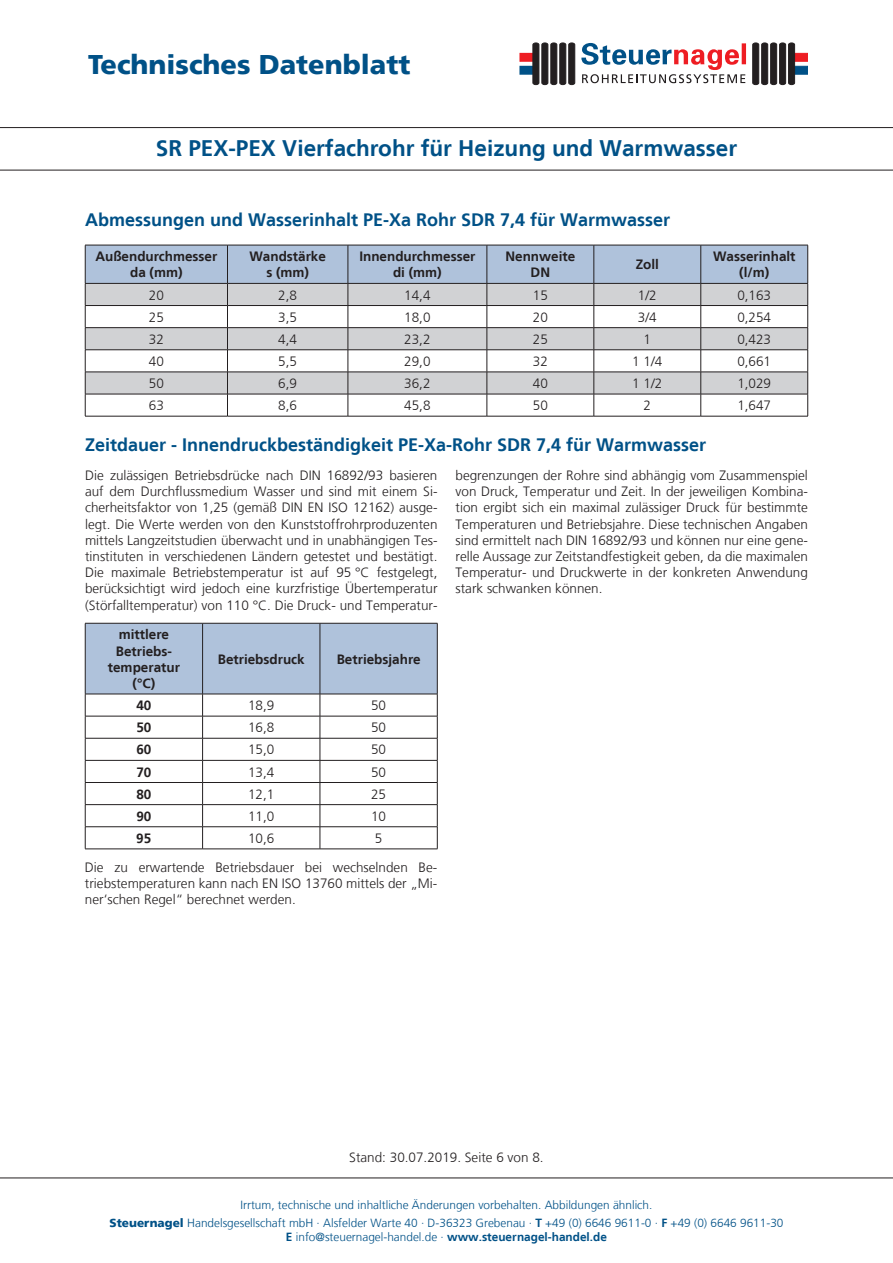
<style>
.page{position:relative;width:893px;height:1263px;background:#fff}
.page>*{position:absolute;margin:0;border:0;box-sizing:border-box;transform-origin:0 0}
.t1{font:900 27px "Frutiger LT";color:#005187}
.t2{font:700 22.5px "Frutiger LT";color:#005187}
.t3{font:700 18px "Frutiger LT";color:#005187}
.t4{font:300 13.5px/16.2px "Frutiger LT";color:#231f20;text-align:justify}
.t5{font:700 13.5px/16.2px "Frutiger LT";color:#231f20;text-align:center}
.t6{font:300 11.85px/18.5px "Frutiger LT";color:#005187;text-align:center}
.s1{font-weight:900}
.s2{font-weight:700}
</style>
<div class="page">
<svg style="left:0;top:1178px;width:893px;height:1px"></svg>
<div style="left:520px;top:66px;width:15px;height:8px;background:#005187"></div>
<div style="left:520px;top:66px;width:16px;height:9px;border:1px solid #005187"></div>
<div style="left:520px;top:53px;width:15px;height:8px;background:#ee1d23"></div>
<div style="left:520px;top:53px;width:16px;height:9px;border:1px solid #ee1d23"></div>
<svg style="left:532px;top:43px;width:214px;height:42px"></svg>
<div style="left:792px;top:66px;width:16px;height:9px;background:#005187;border:1px solid #005187"></div>
<div style="left:792px;top:53px;width:16px;height:9px;background:#ee1d23;border:1px solid #ee1d23"></div>
<svg style="left:752px;top:43px;width:43px;height:42px;background:#4d4a4b"></svg>
<svg style="left:0;top:127px;width:893px;height:43px"></svg>
<svg style="left:85px;top:623px;width:353px;height:226px"></svg>
<hr style="left:85px;top:849px;width:118px;height:1px;background:#231f20">
<hr style="left:203px;top:849px;width:117px;height:1px;background:#231f20">
<hr style="left:320px;top:849px;width:117px;height:1px;background:#231f20">
<hr style="left:203px;top:694px;width:117px;height:1px;background:#231f20">
<svg style="left:85px;top:245px;width:723px;height:171px"></svg>
<hr style="left:85px;top:416px;width:142px;height:1px;background:#231f20">
<hr style="left:227px;top:416px;width:121px;height:1px;background:#231f20">
<hr style="left:348px;top:416px;width:139px;height:1px;background:#231f20">
<hr style="left:487px;top:416px;width:107px;height:1px;background:#231f20">
<hr style="left:594px;top:416px;width:107px;height:1px;background:#231f20">
<hr style="left:701px;top:416px;width:107px;height:1px;background:#231f20">
<h1 class="t1" style="left:88px;top:48px;width:324px">Technisches Datenblatt</h1>
<h2 class="t2" style="left:156px;top:135px;width:583px">SR PEX-PEX Vierfachrohr für Heizung und Warmwasser</h2>
<h3 class="t3" style="left:85px;top:209px;width:587px">Abmessungen und Wasserinhalt PE-Xa Rohr SDR 7,4 für Warmwasser</h3>
<p class="t5" style="left:95px;top:248px;width:123px">Außendurchmesser da (mm)</p>
<p class="t5" style="left:249px;top:248px;width:78px">Wandstärke s (mm)</p>
<p class="t5" style="left:359px;top:248px;width:118px">Innendurchmesser di (mm)</p>
<p class="t5" style="left:505px;top:248px;width:71px">Nennweite<br>DN</p>
<p class="t5" style="left:636px;top:257px;width:25px">Zoll</p>
<p class="t5" style="left:713px;top:248px;width:84px">Wasserinhalt (l/m)</p>
<p class="t4" style="left:149px;top:287px;width:17px">20</p>
<p class="t4" style="left:278px;top:287px;width:20px">2,8</p>
<p class="t4" style="left:404px;top:287px;width:28px">14,4</p>
<p class="t4" style="left:533px;top:287px;width:17px">15</p>
<p class="t4" style="left:638px;top:287px;width:20px">1/2</p>
<p class="t4" style="left:737px;top:287px;width:35px">0,163</p>
<p class="t4" style="left:149px;top:309px;width:17px">25</p>
<p class="t4" style="left:278px;top:309px;width:20px">3,5</p>
<p class="t4" style="left:404px;top:309px;width:28px">18,0</p>
<p class="t4" style="left:533px;top:309px;width:17px">20</p>
<p class="t4" style="left:638px;top:309px;width:20px">3/4</p>
<p class="t4" style="left:737px;top:309px;width:35px">0,254</p>
<p class="t4" style="left:149px;top:331px;width:17px">32</p>
<p class="t4" style="left:278px;top:331px;width:20px">4,4</p>
<p class="t4" style="left:404px;top:331px;width:28px">23,2</p>
<p class="t4" style="left:533px;top:331px;width:17px">25</p>
<p class="t4" style="left:644px;top:331px;width:9px">1</p>
<p class="t4" style="left:737px;top:331px;width:35px">0,423</p>
<p class="t4" style="left:149px;top:353px;width:17px">40</p>
<p class="t4" style="left:278px;top:353px;width:20px">5,5</p>
<p class="t4" style="left:404px;top:353px;width:28px">29,0</p>
<p class="t4" style="left:533px;top:353px;width:17px">32</p>
<p class="t4" style="left:632px;top:353px;width:32px">1 1/4</p>
<p class="t4" style="left:737px;top:353px;width:35px">0,661</p>
<p class="t4" style="left:149px;top:375px;width:17px">50</p>
<p class="t4" style="left:278px;top:375px;width:20px">6,9</p>
<p class="t4" style="left:404px;top:375px;width:28px">36,2</p>
<p class="t4" style="left:533px;top:375px;width:17px">40</p>
<p class="t4" style="left:632px;top:375px;width:32px">1 1/2</p>
<p class="t4" style="left:737px;top:375px;width:35px">1,029</p>
<p class="t4" style="left:149px;top:398px;width:17px">63</p>
<p class="t4" style="left:278px;top:398px;width:20px">8,6</p>
<p class="t4" style="left:404px;top:398px;width:28px">45,8</p>
<p class="t4" style="left:533px;top:398px;width:17px">50</p>
<p class="t4" style="left:644px;top:398px;width:9px">2</p>
<p class="t4" style="left:737px;top:398px;width:35px">1,647</p>
<h3 class="t3" style="left:85px;top:434px;width:623px">Zeitdauer - Innendruckbeständigkeit PE-Xa-Rohr SDR 7,4 für Warmwasser</h3>
<p class="t4" style="left:85px;top:467px;width:354px">Die zulässigen Betriebsdrücke nach DIN 16892/93 basieren auf dem Durchflussmedium Wasser und sind mit einem Si&shy;cherheitsfaktor von 1,25 (gemäß DIN EN ISO 12162) ausge&shy;legt. Die Werte werden von den Kunststoffrohrproduzenten mittels Langzeitstudien überwacht und in unabhängigen Tes&shy;tinstituten in verschiedenen Ländern getestet und bestätigt.<br>Die maximale Betriebstemperatur ist auf 95 °C festgelegt, berücksichtigt wird jedoch eine kurzfristige Übertemperatur (Störfalltemperatur) von 110 °C. Die Druck- und Temperatur-</p>
<p class="t4" style="left:455px;top:467px;width:354px">begrenzungen der Rohre sind abhängig vom Zusammenspiel von Druck, Temperatur und Zeit. In der jeweiligen Kombina&shy;tion ergibt sich ein maximal zulässiger Druck für bestimmte Temperaturen und Betriebsjahre. Diese technischen Angaben sind ermittelt nach DIN 16892/93 und können nur eine gene&shy;relle Aussage zur Zeitstandfestigkeit geben, da die maximalen Temperatur- und Druckwerte in der konkreten Anwendung stark schwanken können.</p>
<p class="t5" style="left:108px;top:627px;width:74px">mittlere<br>Betriebs&shy;temperatur (°C)</p>
<p class="t5" style="left:218px;top:651px;width:89px">Betriebsdruck</p>
<p class="t5" style="left:337px;top:651px;width:85px">Betriebsjahre</p>
<p class="t5" style="left:136px;top:697px;width:17px">40</p>
<p class="t4" style="left:248px;top:697px;width:28px">18,9</p>
<p class="t4" style="left:371px;top:697px;width:17px">50</p>
<p class="t5" style="left:136px;top:719px;width:17px">50</p>
<p class="t4" style="left:248px;top:720px;width:28px">16,8</p>
<p class="t4" style="left:371px;top:720px;width:17px">50</p>
<p class="t5" style="left:136px;top:742px;width:17px">60</p>
<p class="t4" style="left:248px;top:742px;width:28px">15,0</p>
<p class="t4" style="left:371px;top:742px;width:17px">50</p>
<p class="t5" style="left:136px;top:764px;width:17px">70</p>
<p class="t4" style="left:248px;top:764px;width:28px">13,4</p>
<p class="t4" style="left:371px;top:764px;width:17px">50</p>
<p class="t5" style="left:136px;top:786px;width:17px">80</p>
<p class="t4" style="left:248px;top:786px;width:28px">12,1</p>
<p class="t4" style="left:371px;top:786px;width:17px">25</p>
<p class="t5" style="left:136px;top:808px;width:17px">90</p>
<p class="t4" style="left:248px;top:808px;width:28px">11,0</p>
<p class="t4" style="left:371px;top:808px;width:17px">10</p>
<p class="t5" style="left:136px;top:830px;width:17px">95</p>
<p class="t4" style="left:248px;top:830px;width:28px">10,6</p>
<p class="t4" style="left:85px;top:824px;width:354px;line-height:29.1px;text-indent:290px">5<br>Die zu erwartende Betriebsdauer bei wechselnden Be-</p>
<p class="t4" style="left:85px;top:876px;width:354px">triebstemperaturen kann nach EN ISO 13760 mittels der „Mi&shy;ner‘schen Regel“ berechnet werden.</p>
<p class="t4" style="left:349px;top:1149px;width:196px">Stand: 30.07.2019. Seite 6 von 8.</p>
<p class="t6" style="left:109px;top:1195px;width:675px">Irrtum, technische und inhaltliche Änderungen vorbehalten. Abbildungen ähnlich.<br><span class="s1">Steuernagel</span> Handelsgesellschaft mbH · Alsfelder Warte 40 · D-36323 Grebenau · <span class="s2">T</span> +49 (0) 6646 9611-0 · <span class="s2">F</span> +49 (0) 6646 9611-30</p>
<p class="t6" style="left:286px;top:1228px;width:323px"><span class="s2">E</span> info@steuernagel-handel.de · <span class="s2">www.steuernagel-handel.de</span></p>
</div>
